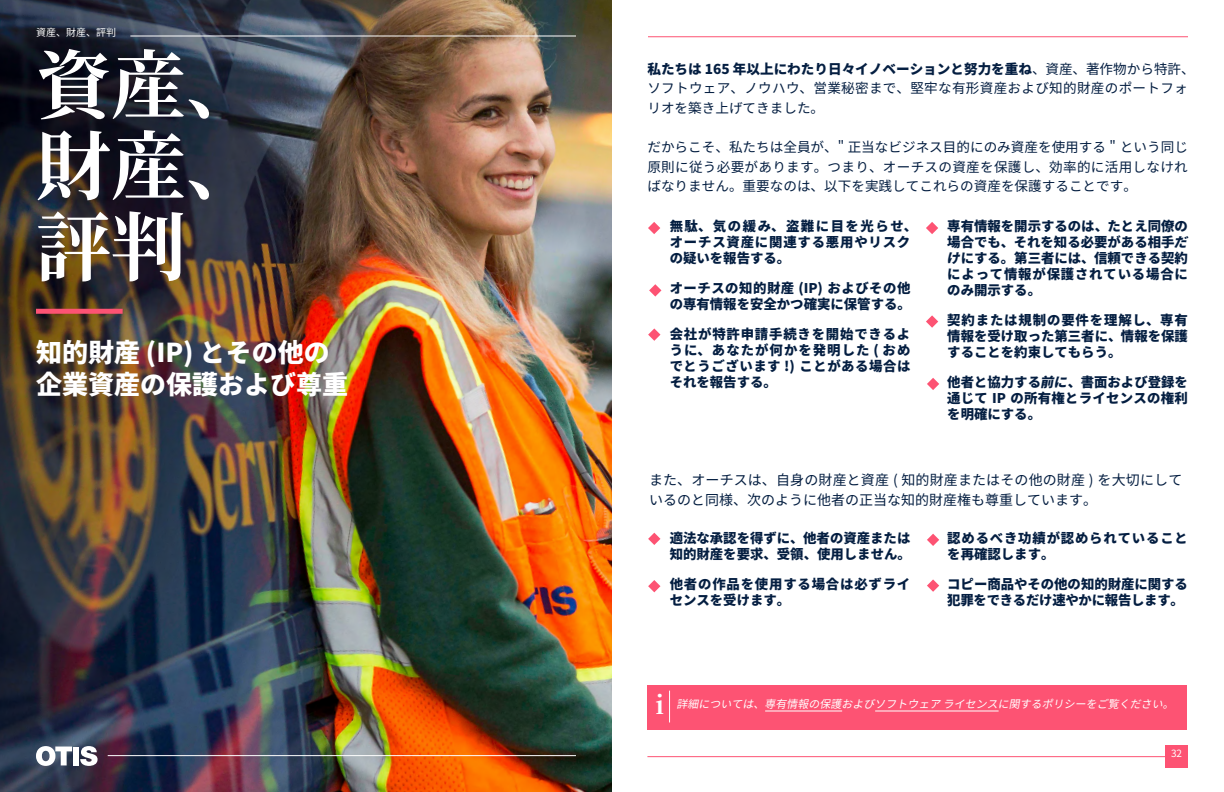
<style>
.page{position:relative;width:1224px;height:792px;background:#fff}
.page>*{position:absolute;margin:0;border:0;box-sizing:border-box;transform-origin:0 0}
.t1{font:700 75px/81px "Noto Serif CJ Kjp";color:#fff;text-align:justify}
.t2{font:900 26px/32px "Noto Sans CJ Kjp";color:#fff}
.t3{font:700 25px "Noto Serif CJ Kjp";color:#fff}
.t4{font:14px/20px "Noto Sans CJ Kjp";letter-spacing:.01em;color:#041e41}
.t5{font:13.6px/19.6px "Noto Sans CJ Kjp";letter-spacing:.02em;color:#041e41}
.t6{font:900 13.4px/16px "Noto Sans CJ Kjp";color:#041e41}
.t7{font:900 13.4px/16px "Noto Sans CJ Kjp";letter-spacing:.06em;color:#041e41}
.t8{font:italic 11px "Noto Sans CJ Kjp";color:#fff}
.t9{font:10px "Noto Sans CJ Kjp";color:#fff}
.s1{font-weight:900}
.s2{font-style:italic}
</style>
<div class="page">
<img style="left:0;top:0;width:612px;height:792px">
<hr style="left:648px;top:36px;width:540px;height:1px;background:#fd5373">
<hr style="left:108px;top:755px;width:468px;height:1px;background:#fff">
<hr style="left:647px;top:756px;width:541px;height:1px;background:#fd5373">
<div style="left:1165px;top:745px;width:23px;height:23px;background:#fd5373"></div>
<hr style="left:130px;top:36px;width:446px;height:1px;background:#fff">
<svg style="left:648px;top:222px;width:12px;height:12px"></svg>
<svg style="left:649px;top:284px;width:12px;height:13px"></svg>
<svg style="left:648px;top:328px;width:12px;height:13px"></svg>
<svg style="left:926px;top:222px;width:12px;height:12px"></svg>
<svg style="left:926px;top:315px;width:12px;height:13px"></svg>
<svg style="left:927px;top:378px;width:12px;height:12px"></svg>
<svg style="left:648px;top:533px;width:12px;height:12px"></svg>
<svg style="left:648px;top:580px;width:12px;height:12px"></svg>
<svg style="left:927px;top:534px;width:12px;height:12px"></svg>
<svg style="left:927px;top:579px;width:12px;height:13px"></svg>
<div style="left:36px;top:309px;width:87px;height:5px;background:#fd5373"></div>
<div style="left:647px;top:685px;width:540px;height:44px;background:#fd5373"></div>
<hr style="left:765px;top:711px;width:77px;height:1px;background:#fff">
<hr style="left:875px;top:711px;width:124px;height:1px;background:#fff">
<hr style="left:669px;top:691px;width:1px;height:31px;background:#fff">
<svg style="left:36px;top:746px;width:36px;height:20px"></svg>
<div style="left:73px;top:747px;width:6px;height:18px;background:#fff"></div>
<svg style="left:80px;top:746px;width:18px;height:20px"></svg>
<p class="t9" style="left:36px;top:27px;width:81px">資産、財産、評判</p>
<h1 class="t1" style="left:36px;top:46px;width:226px">資産、財産、評判</h1>
<h2 class="t2" style="left:36px;top:337px;width:313px">知的財産 (IP) とその他の企業資産の保護および尊重</h2>
<p class="t5" style="left:647px;top:59px;width:549px"><span class="s1">私たちは 165 年以上にわたり日々イノベーションと努力を重ね</span>、資産、著作物から特許、ソフトウェア、ノウハウ、営業秘密まで、堅牢な有形資産および知的財産のポートフォリオを築き上げてきました。</p>
<p class="t5" style="left:647px;top:137px;width:542px;text-align:justify">だからこそ、私たちは全員が、" 正当なビジネス目的にのみ資産を使用する " という同じ原則に従う必要があります。つまり、オーチスの資産を保護し、効率的に活用しなければなりません。重要なのは、以下を実践してこれらの資産を保護することです。</p>
<p class="t7" style="left:670px;top:218px;width:249px">無駄、気の緩み、盗難に目を光らせ、オーチス資産に関連する悪用やリスクの疑いを報告する。</p>
<p class="t6" style="left:670px;top:280px;width:243px">オーチスの知的財産 (IP) およびその他の専有情報を安全かつ確実に保管する。</p>
<p class="t6" style="left:670px;top:326px;width:242px;text-align:justify">会社が特許申請手続きを開始できるように、あなたが何かを発明した ( おめでとうございます !) ことがある場合はそれを報告する。</p>
<p class="t6" style="left:946px;top:218px;width:249px">専有情報を開示するのは、たとえ同僚の場合でも、それを知る必要がある相手<span class="s2">だけ</span>にする。第三者には、信頼できる契約によって情報が保護されている場合にのみ開示する。</p>
<p class="t6" style="left:947px;top:312px;width:242px;text-align:justify">契約または規制の要件を理解し、専有情報を受け取った第三者に、情報を保護することを約束してもらう。</p>
<p class="t6" style="left:947px;top:374px;width:242px;text-align:justify">他者と協力する<span class="s2">前に</span>、書面および登録を通じて IP の所有権とライセンスの権利を明確にする。</p>
<p class="t4" style="left:649px;top:470px;width:535px">また、オーチスは、自身の財産と資産 ( 知的財産またはその他の財産 ) を大切にしているのと同様、次のように他者の正当な知的財産権も尊重しています。</p>
<p class="t6" style="left:670px;top:530px;width:243px">適法な承認を得ずに、他者の資産または知的財産を要求、受領、使用しません。</p>
<p class="t7" style="left:670px;top:576px;width:242px">他者の作品を使用する場合は必ずライセンスを受けます。</p>
<p class="t7" style="left:947px;top:530px;width:242px">認めるべき功績が認められていることを再確認します。</p>
<p class="t6" style="left:947px;top:576px;width:242px">コピー商品やその他の知的財産に関する犯罪をできるだけ速やかに報告します。</p>
<h3 class="t3" style="left:656px;top:691px;width:10px">i</h3>
<p class="t8" style="left:676px;top:698px;width:505px">詳細については、専有情報の保護およびソフトウェアライセンスに関するポリシーをご覧ください。</p>
<p class="t9" style="left:1171px;top:748px;width:13px">32</p>
</div>
